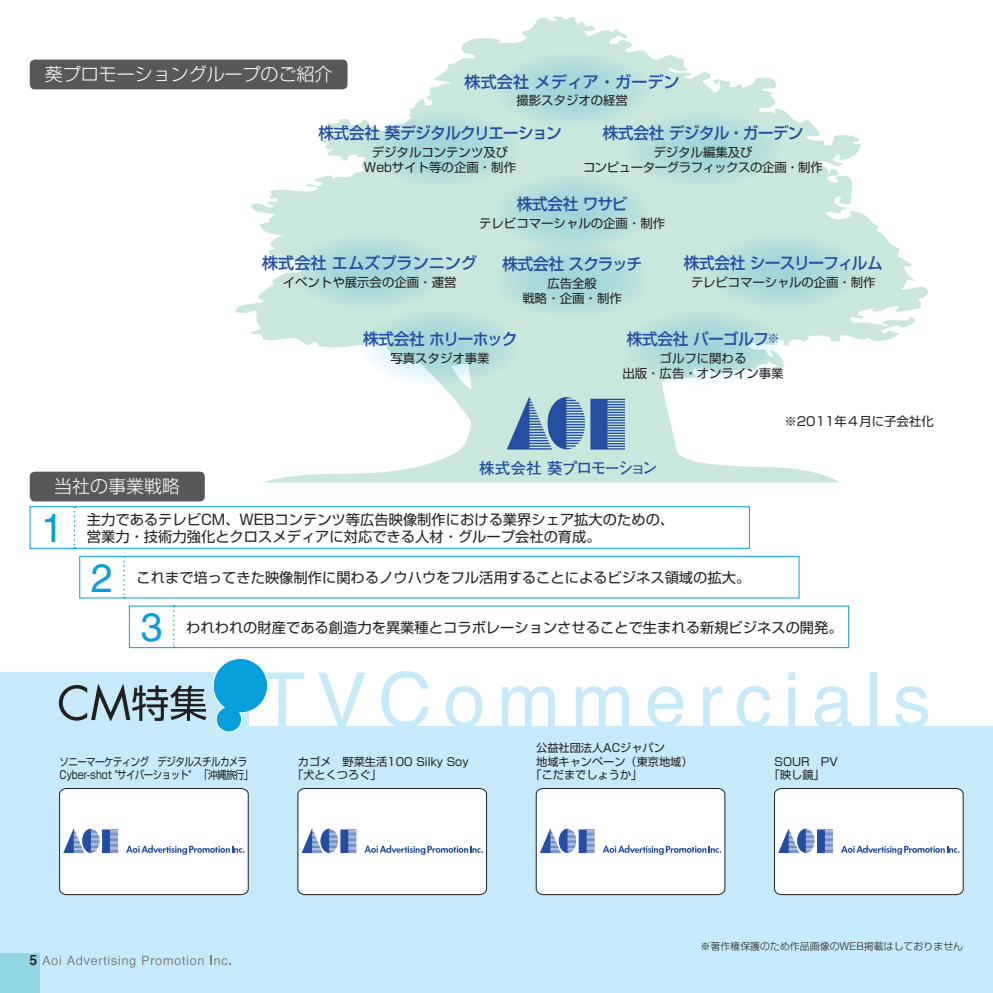
<style>
.page{position:relative;width:993px;height:993px;background:#fff}
.page>*{position:absolute;margin:0;border:0;box-sizing:border-box;transform-origin:0 0}
.t1{font:39.73px "Helvetica LT Std";color:#069edb}
.t2{font:300 18.03px "Shin Go Pro";color:#fff}
.t3{font:500 16.1px "Shin Go Pro";letter-spacing:-.025em;color:#244ea1}
.t4{font:500 16.1px "Shin Go Pro";color:#244ea1}
.t5{font:500 16.1px "Shin Go Pro";letter-spacing:-.05em;color:#244ea1}
.t6{font:500 16.1px "Shin Go Pro";letter-spacing:-.045em;color:#244ea1}
.t7{font:500 16.1px "Shin Go Pro";letter-spacing:-.06em;color:#244ea1}
.t8{font:700 15.75px "Futo Go B101 Pro";letter-spacing:-.09em;color:#244ea1}
.t9{font:14.17px "Shin Go Pro";color:#231f20}
.t10{font:13.65px "Midashi Go Pro MB31";color:#231f20}
.t11{font:12.42px/14.7px "Shin Go Pro";color:#231f20;text-align:center}
.t12{font:12.42px/14.7px "Shin Go Pro";letter-spacing:-.03em;color:#231f20;text-align:center}
.t13{font:11.2px/13.7px "Shin Go Pro";color:#231f20}
.t14{font:11.2px/13.7px "Shin Go Pro";letter-spacing:-.05em;color:#231f20;scale:.84 1}
.t15{font:300 9.97px "Shin Go Pro";color:#231f20}
</style>
<div class="page">
<svg style="left:235px;top:16px;width:693px;height:325px"></svg>
<svg style="left:262px;top:268px;width:577px;height:214px"></svg>
<div style="left:30px;top:506px;width:719px;height:42px;border:1px solid #069edb"></div>
<svg style="left:74px;top:506px;width:1px;height:42px"></svg>
<div style="left:79px;top:556px;width:720px;height:42px;border:1px solid #069edb"></div>
<svg style="left:123px;top:556px;width:2px;height:42px"></svg>
<svg style="left:173px;top:605px;width:2px;height:42px"></svg>
<div style="left:30px;top:60px;width:317px;height:29px;background:#57585a;border-radius:5px"></div>
<div style="left:30px;top:471px;width:175px;height:30px;background:#57585a;border-radius:5px"></div>
<svg style="left:395px;top:314px;width:229px;height:135px"></svg>
<svg style="left:492px;top:52px;width:160px;height:76px;background:#b5deda"></svg>
<svg style="left:360px;top:111px;width:160px;height:76px;background:#b7dfdb"></svg>
<svg style="left:622px;top:111px;width:161px;height:76px;background:#b5deda"></svg>
<svg style="left:289px;top:233px;width:160px;height:76px;background:#b5dedb"></svg>
<svg style="left:492px;top:242px;width:160px;height:76px;background:#b4deda"></svg>
<svg style="left:702px;top:233px;width:161px;height:76px;background:#b5deda"></svg>
<svg style="left:360px;top:309px;width:160px;height:76px;background:#bee2e1"></svg>
<svg style="left:622px;top:309px;width:161px;height:76px;background:#bce1df"></svg>
<svg style="left:492px;top:174px;width:160px;height:76px;background:#b4deda"></svg>
<div style="left:0;top:725px;width:992px;height:267px;background:#c6eafa"></div>
<div style="left:0;top:672px;width:249px;height:59px;background:#c6eafa"></div>
<svg style="left:318px;top:672px;width:47px;height:54px"></svg>
<svg style="left:381px;top:671px;width:47px;height:55px"></svg>
<svg style="left:446px;top:686px;width:36px;height:40px"></svg>
<svg style="left:501px;top:686px;width:53px;height:40px"></svg>
<svg style="left:575px;top:686px;width:53px;height:40px"></svg>
<svg style="left:647px;top:686px;width:36px;height:40px"></svg>
<svg style="left:703px;top:686px;width:19px;height:40px"></svg>
<svg style="left:736px;top:686px;width:34px;height:40px"></svg>
<svg style="left:788px;top:672px;width:6px;height:54px"></svg>
<svg style="left:814px;top:686px;width:37px;height:40px"></svg>
<div style="left:869px;top:672px;width:7px;height:54px;background:#c6eafa"></div>
<svg style="left:894px;top:686px;width:33px;height:40px"></svg>
<svg style="left:59px;top:658px;width:245px;height:74px"></svg>
<svg style="left:297px;top:788px;width:190px;height:107px;background:#ebedf2"></svg>
<svg style="left:59px;top:788px;width:190px;height:107px;background:#eaecf0"></svg>
<svg style="left:535px;top:788px;width:190px;height:107px;background:#eceff4"></svg>
<svg style="left:774px;top:788px;width:189px;height:107px;background:#edf0f4"></svg>
<svg style="left:42px;top:955px;width:19px;height:9px"></svg>
<svg style="left:67px;top:955px;width:68px;height:12px"></svg>
<svg style="left:142px;top:955px;width:61px;height:9px"></svg>
<svg style="left:210px;top:955px;width:20px;height:9px"></svg>
<div style="left:0;top:952px;width:40px;height:40px;background:#91d6e3"></div>
<p class="t2" style="left:45px;top:60px;width:289px">葵プロモーショングループのご紹介</p>
<p class="t4" style="left:464px;top:68px;width:216px">株式会社 メディア・ガーデン</p>
<p class="t11" style="left:516px;top:92px;width:113px">撮影スタジオの経営</p>
<p class="t6" style="left:318px;top:120px;width:245px">株式会社 葵デジタルクリエーション</p>
<p class="t11" style="left:364px;top:143px;width:154px">デジタルコンテンツ及び<br>Webサイト等の企画・制作</p>
<p class="t3" style="left:602px;top:120px;width:202px">株式会社 デジタル・ガーデン</p>
<p class="t12" style="left:583px;top:143px;width:241px">デジタル編集及び<br>コンピューターグラフィックスの企画・制作</p>
<p class="t3" style="left:516px;top:190px;width:112px">株式会社 ワサビ</p>
<p class="t11" style="left:479px;top:214px;width:188px">テレビコマーシャルの企画・制作</p>
<p class="t4" style="left:262px;top:249px;width:216px">株式会社 エムズプランニング</p>
<p class="t11" style="left:283px;top:273px;width:175px">イベントや展示会の企画・運営</p>
<p class="t5" style="left:502px;top:251px;width:141px">株式会社 スクラッチ</p>
<p class="t11" style="left:522px;top:274px;width:101px">広告全般<br>戦略・企画・制作</p>
<p class="t5" style="left:683px;top:249px;width:200px">株式会社 シースリーフィルム</p>
<p class="t11" style="left:690px;top:273px;width:186px">テレビコマーシャルの企画・制作</p>
<p class="t7" style="left:363px;top:325px;width:156px">株式会社 ホリーホック</p>
<p class="t11" style="left:390px;top:349px;width:101px">写真スタジオ事業</p>
<p class="t3" style="left:626px;top:325px;width:154px">株式会社 パーゴルフ<sup>※</sup></p>
<p class="t11" style="left:622px;top:349px;width:163px">ゴルフに関わる<br>出版・広告・オンライン事業</p>
<p class="t11" style="left:784px;top:412px;width:151px">※2011年４月に子会社化</p>
<p class="t2" style="left:54px;top:471px;width:127px">当社の事業戦略</p>
<p class="t8" style="left:479px;top:455px;width:180px">株式会社 葵プロモーション</p>
<h1 class="t1" style="left:41px;top:504px;width:24px">1</h1>
<p class="t9" style="left:87px;top:508px;width:588px">主力であるテレビCM、WEBコンテンツ等広告映像制作における業界シェア拡大のための、</p>
<p class="t9" style="left:87px;top:525px;width:515px">営業力・技術力強化とクロスメディアに対応できる人材・グループ会社の育成。</p>
<h1 class="t1" style="left:91px;top:554px;width:24px">2</h1>
<p class="t9" style="left:136px;top:566px;width:615px">これまで培ってきた映像制作に関わるノウハウをフル活用することによるビジネス領域の拡大。</p>
<h1 class="t1" style="left:140px;top:604px;width:24px">3</h1>
<p class="t9" style="left:186px;top:616px;width:658px">われわれの財産である創造力を異業種とコラボレーションさせることで生まれる新規ビジネスの開発。</p>
<p class="t14" style="left:60px;top:753px;width:232px">ソニーマーケティング　デジタルスチルカメラ<br>Cyber-shot "サイバーショット"　「沖縄旅行」</p>
<p class="t13" style="left:292px;top:753px;width:178px;text-indent:6px">カゴメ　野菜生活100 Silky Soy「犬とくつろぐ」</p>
<p class="t13" style="left:536px;top:739px;width:141px">公益社団法人ACジャパン　</p>
<p class="t13" style="left:536px;top:753px;width:158px">地域キャンペーン（東京地域）</p>
<p class="t13" style="left:530px;top:766px;width:113px">「こだまでしょうか」</p>
<p class="t13" style="left:768px;top:753px;width:70px;text-indent:6px">SOUR　PV「映し鏡」</p>
<p class="t10" style="left:30px;top:948px;width:9px">5</p>
<p class="t15" style="left:700px;top:937px;width:264px">※著作権保護のため作品画像のWEB掲載はしておりません</p>
</div>
